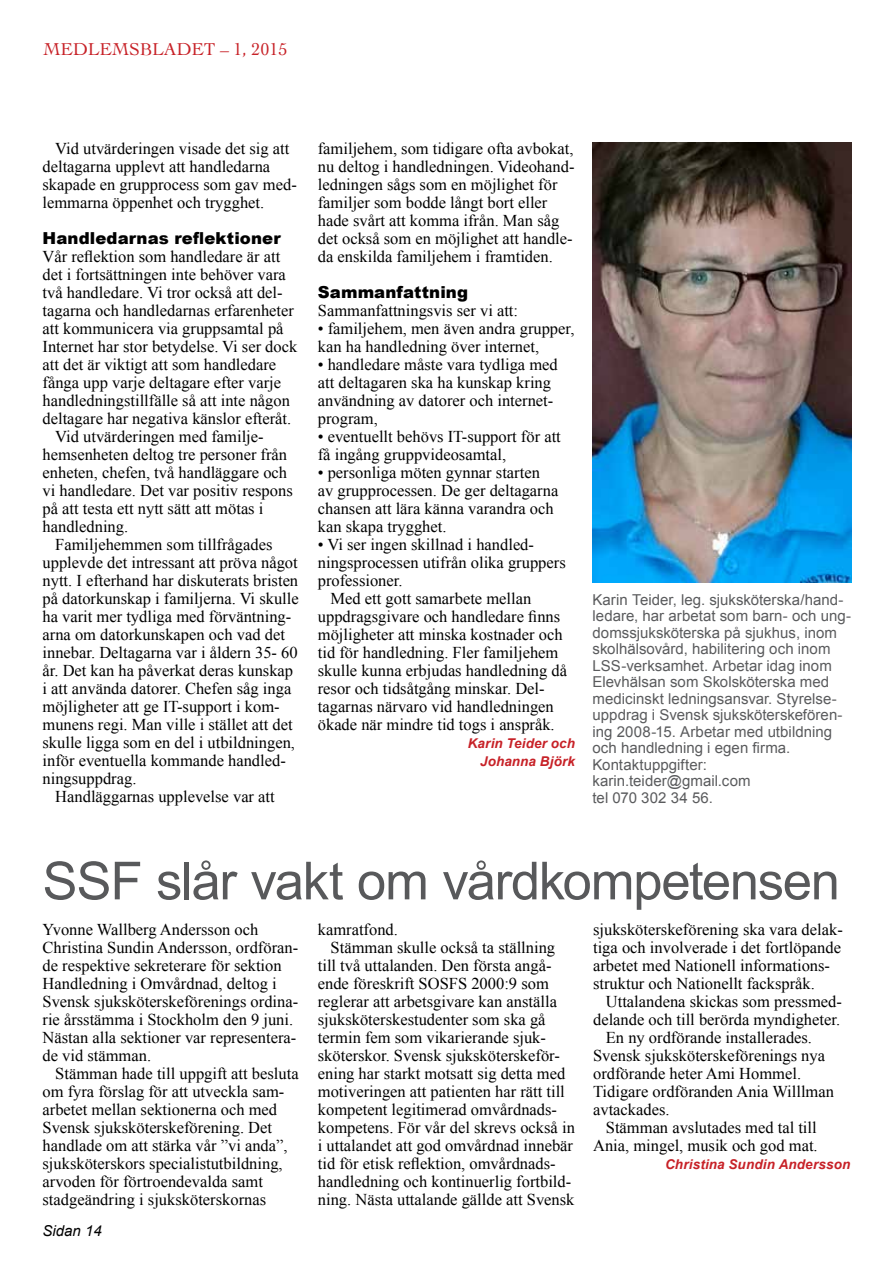
<style>
.page{position:relative;width:893px;height:1263px;background:#fff}
.page>*{position:absolute;margin:0;border:0;box-sizing:border-box;transform-origin:0 0}
.t1{font:52.5px "Arial";letter-spacing:-.025em;color:#58595b}
.t2{font:18px "Cochin";color:#c72127}
.t3{font:16.5px/18px "Times New Roman";color:#000}
.t4{font:900 16.5px "Arial";letter-spacing:.01em;color:#000}
.t5{font:15px/16.5px "Arial";color:#5a5b5d}
.t6{font:italic 15px "Arial";color:#000}
.t7{font:italic 700 13.5px/18px "Arial";letter-spacing:.01em;color:#c72127;text-align:right}
</style>
<div class="page">
<img style="left:592px;top:142px;width:259px;height:441px">
<p class="t2" style="left:43px;top:37px;width:246px">MEDLEMSBLADET – 1, 2015</p>
<p class="t3" style="left:43px;top:139px;width:256px;text-indent:13px">Vid utvärderingen visade det sig att deltagarna upplevt att handledarna skapade en grupprocess som gav med&shy;lemmarna öppenhet och trygghet.</p>
<p class="t4" style="left:43px;top:226px;width:240px">Handledarnas reflektioner</p>
<p class="t3" style="left:43px;top:247px;width:239px">Vår reflektion som handledare är att</p>
<p class="t3" style="left:43px;top:265px;width:245px">det i fortsättningen inte behöver vara</p>
<p class="t3" style="left:43px;top:283px;width:242px">två handledare. Vi tror också att del-</p>
<p class="t3" style="left:43px;top:301px;width:253px">tagarna och handledarnas erfarenheter</p>
<p class="t3" style="left:43px;top:319px;width:243px">att kommunicera via gruppsamtal på</p>
<p class="t3" style="left:43px;top:337px;width:256px">Internet har stor betydelse. Vi ser dock</p>
<p class="t3" style="left:43px;top:355px;width:235px">att det är viktigt att som handledare</p>
<p class="t3" style="left:43px;top:373px;width:240px">fånga upp varje deltagare efter varje</p>
<p class="t3" style="left:43px;top:391px;width:249px">handledningstillfälle så att inte någon</p>
<p class="t3" style="left:43px;top:409px;width:250px">deltagare har negativa känslor efteråt.</p>
<p class="t3" style="left:55px;top:427px;width:210px">Vid utvärderingen med familje-</p>
<p class="t3" style="left:43px;top:445px;width:246px">hemsenheten deltog tre personer från</p>
<p class="t3" style="left:43px;top:463px;width:246px">enheten, chefen, två handläggare och</p>
<p class="t3" style="left:43px;top:481px;width:252px">vi handledare. Det var positiv respons</p>
<p class="t3" style="left:43px;top:499px;width:222px">på att testa ett nytt sätt att mötas i</p>
<p class="t3" style="left:43px;top:517px;width:87px">handledning.</p>
<p class="t3" style="left:55px;top:535px;width:219px">Familjehemmen som tillfrågades</p>
<p class="t3" style="left:43px;top:553px;width:257px">upplevde det intressant att pröva något</p>
<p class="t3" style="left:43px;top:571px;width:257px">nytt. I efterhand har diskuterats bristen</p>
<p class="t3" style="left:43px;top:589px;width:258px">på datorkunskap i familjerna. Vi skulle</p>
<p class="t3" style="left:43px;top:607px;width:250px">ha varit mer tydliga med förväntning-</p>
<p class="t3" style="left:43px;top:625px;width:244px">arna om datorkunskapen och vad det</p>
<p class="t3" style="left:43px;top:643px;width:257px">innebar. Deltagarna var i åldern 35- 60</p>
<p class="t3" style="left:43px;top:661px;width:252px">år. Det kan ha påverkat deras kunskap</p>
<p class="t3" style="left:43px;top:679px;width:250px">i att använda datorer. Chefen såg inga</p>
<p class="t3" style="left:43px;top:697px;width:239px">möjligheter att ge IT-support i kom-</p>
<p class="t3" style="left:43px;top:715px;width:252px">munens regi. Man ville i stället att det</p>
<p class="t3" style="left:43px;top:733px;width:254px">skulle ligga som en del i utbildningen,</p>
<p class="t3" style="left:43px;top:751px;width:245px">inför eventuella kommande handled-</p>
<p class="t3" style="left:43px;top:769px;width:95px">ningsuppdrag.</p>
<p class="t3" style="left:55px;top:787px;width:221px">Handläggarnas upplevelse var att</p>
<p class="t3" style="left:318px;top:139px;width:258px">familjehem, som tidigare ofta avbokat, nu deltog i handledningen. Videohand&shy;ledningen sågs som en möjlighet för familjer som bodde långt bort eller hade svårt att komma ifrån. Man såg det också som en möjlighet att handle&shy;da enskilda familjehem i framtiden.</p>
<p class="t4" style="left:318px;top:280px;width:152px">Sammanfattning</p>
<p class="t3" style="left:318px;top:301px;width:202px">Sammanfattningsvis ser vi att:</p>
<p class="t3" style="left:318px;top:319px;width:258px">• familjehem, men även andra grupper, kan ha handledning över internet,</p>
<p class="t3" style="left:318px;top:355px;width:241px">• handledare måste vara tydliga med att deltagaren ska ha kunskap kring användning av datorer och internet&shy;program,</p>
<p class="t3" style="left:318px;top:427px;width:244px">• eventuellt behövs IT-support för att få ingång gruppvideosamtal,</p>
<p class="t3" style="left:318px;top:463px;width:242px">• personliga möten gynnar starten av grupprocessen. De ger deltagarna chansen att lära känna varandra och kan skapa trygghet.</p>
<p class="t3" style="left:318px;top:535px;width:218px">• Vi ser ingen skillnad i handled-</p>
<p class="t3" style="left:318px;top:553px;width:249px">ningsprocessen utifrån olika gruppers</p>
<p class="t3" style="left:318px;top:571px;width:86px">professioner.</p>
<p class="t3" style="left:331px;top:589px;width:202px">Med ett gott samarbete mellan</p>
<p class="t3" style="left:318px;top:607px;width:244px">uppdragsgivare och handledare finns</p>
<p class="t3" style="left:318px;top:625px;width:246px">möjligheter att minska kostnader och</p>
<p class="t3" style="left:318px;top:643px;width:242px">tid för handledning. Fler familjehem</p>
<p class="t3" style="left:318px;top:661px;width:251px">skulle kunna erbjudas handledning då</p>
<p class="t3" style="left:318px;top:679px;width:228px">resor och tidsåtgång minskar. Del-</p>
<p class="t3" style="left:318px;top:697px;width:237px">tagarnas närvaro vid handledningen</p>
<p class="t3" style="left:318px;top:715px;width:238px">ökade när mindre tid togs i anspråk.</p>
<p class="t7" style="left:468px;top:735px;width:109px">Karin Teider och<br>Johanna Björk</p>
<p class="t5" style="left:592px;top:591px;width:260px">Karin Teider, leg. sjuksköterska/hand&shy;ledare, har arbetat som barn- och ung&shy;domssjuksköterska på sjukhus, inom skolhälsovård, habilitering och inom LSS-verksamhet. Arbetar idag inom Elevhälsan som Skolsköterska med medicinskt ledningsansvar. Styrelse&shy;uppdrag i Svensk sjuksköterskefören&shy;ing 2008-15. Arbetar med utbildning och handledning i egen firma.<br>Kontaktuppgifter: karin.teider@gmail.com<br>tel 070 302 34 56.</p>
<h1 class="t1" style="left:43px;top:846px;width:799px">SSF slår vakt om vårdkompetensen</h1>
<p class="t3" style="left:43px;top:920px;width:257px">Yvonne Wallberg Andersson och Christina Sundin Andersson, ordföran&shy;de respektive sekreterare för sektion Handledning i Omvårdnad, deltog i Svensk sjuksköterskeförenings ordina&shy;rie årsstämma i Stockholm den 9 juni.<br>Nästan alla sektioner var representera&shy;de vid stämman.</p>
<p class="t3" style="left:43px;top:1064px;width:258px;text-indent:13px">Stämman hade till uppgift att besluta om fyra förslag för att utveckla sam&shy;arbetet mellan sektionerna och med Svensk sjuksköterskeförening. Det handlade om att stärka vår ”vi anda”, sjuksköterskors specialistutbildning, arvoden för förtroendevalda samt stadgeändring i sjuksköterskornas</p>
<p class="t6" style="left:43px;top:1221px;width:61px">Sidan 14</p>
<p class="t3" style="left:318px;top:920px;width:82px">kamratfond.</p>
<p class="t3" style="left:331px;top:938px;width:226px">Stämman skulle också ta ställning</p>
<p class="t3" style="left:318px;top:956px;width:235px">till två uttalanden. Den första angå-</p>
<p class="t3" style="left:318px;top:974px;width:232px">ende föreskrift SOSFS 2000:9 som</p>
<p class="t3" style="left:318px;top:992px;width:241px">reglerar att arbetsgivare kan anställa</p>
<p class="t3" style="left:318px;top:1010px;width:229px">sjuksköterskestudenter som ska gå</p>
<p class="t3" style="left:318px;top:1028px;width:230px">termin fem som vikarierande sjuk-</p>
<p class="t3" style="left:318px;top:1046px;width:244px">sköterskor. Svensk sjuksköterskeför-</p>
<p class="t3" style="left:318px;top:1064px;width:249px">ening har starkt motsatt sig detta med</p>
<p class="t3" style="left:318px;top:1082px;width:249px">motiveringen att patienten har rätt till</p>
<p class="t3" style="left:318px;top:1100px;width:241px">kompetent legitimerad omvårdnads-</p>
<p class="t3" style="left:318px;top:1118px;width:259px">kompetens. För vår del skrevs också in</p>
<p class="t3" style="left:318px;top:1136px;width:257px">i uttalandet att god omvårdnad innebär</p>
<p class="t3" style="left:318px;top:1154px;width:239px">tid för etisk reflektion, omvårdnads-</p>
<p class="t3" style="left:318px;top:1172px;width:255px">handledning och kontinuerlig fortbild-</p>
<p class="t3" style="left:318px;top:1190px;width:258px">ning. Nästa uttalande gällde att Svensk</p>
<p class="t3" style="left:593px;top:920px;width:251px">sjuksköterskeförening ska vara delak&shy;tiga och involverade i det fortlöpande arbetet med Nationell informations&shy;struktur och Nationellt fackspråk.</p>
<p class="t3" style="left:606px;top:992px;width:237px">Uttalandena skickas som pressmed-</p>
<p class="t3" style="left:593px;top:1010px;width:248px">delande och till berörda myndigheter.</p>
<p class="t3" style="left:606px;top:1028px;width:208px">En ny ordförande installerades.</p>
<p class="t3" style="left:593px;top:1046px;width:233px">Svensk sjuksköterskeförenings nya</p>
<p class="t3" style="left:593px;top:1064px;width:210px">ordförande heter Ami Hommel.</p>
<p class="t3" style="left:593px;top:1082px;width:242px">Tidigare ordföranden Ania Willlman</p>
<p class="t3" style="left:593px;top:1100px;width:78px">avtackades.</p>
<p class="t3" style="left:606px;top:1118px;width:212px">Stämman avslutades med tal till</p>
<p class="t3" style="left:593px;top:1136px;width:226px">Ania, mingel, musik och god mat.</p>
<p class="t7" style="left:665px;top:1155px;width:187px">Christina Sundin Andersson</p>
</div>
